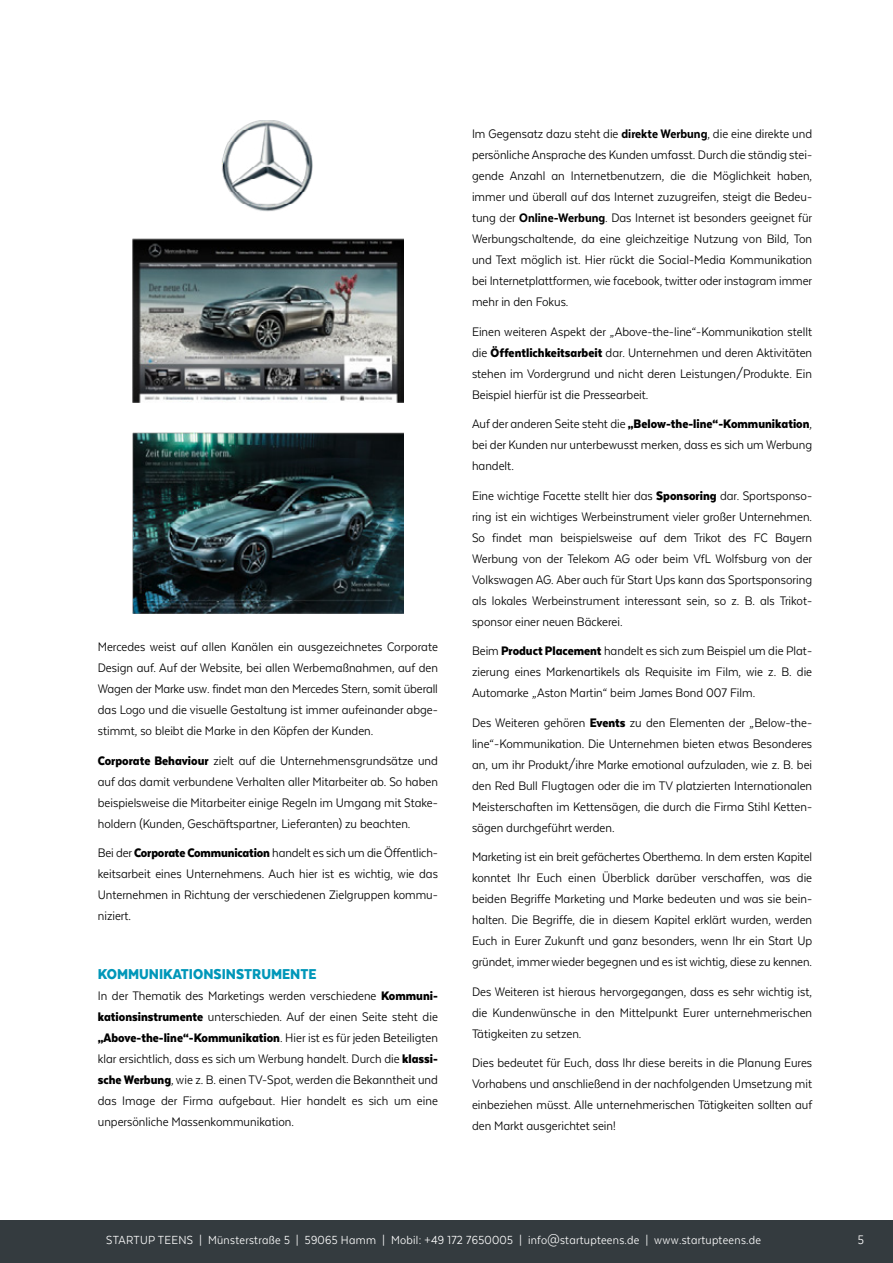
<style>
.page{position:relative;width:893px;height:1263px;background:#fff}
.page>*{position:absolute;margin:0;border:0;box-sizing:border-box;transform-origin:0 0}
.Zwischenhead{font:900 16.5px "Texta Narrow Alt";color:#0097b9}
.Fliesstext{font:14.25px/21px "Texta Narrow Alt";color:#000;text-align:justify}
.Fliesstext-2{font:14.25px "Texta Narrow Alt";color:#fff}
.head{font:13.5px "Texta Narrow Alt";letter-spacing:.02em;color:#fff}
.s1{font-weight:900}
.s2{font-weight:800}
</style>
<div class="page">
<img style="left:222px;top:120px;width:91px;height:92px">
<img style="left:132px;top:238px;width:271px;height:164px">
<img style="left:132px;top:432px;width:271px;height:182px">
<div style="left:0;top:1220px;width:893px;height:43px;background:#343b3f"></div>
<p class="Fliesstext" style="left:98px;top:636px;width:342px">Mercedes weist auf allen Kanälen ein ausgezeichnetes Corporate Design auf. Auf der Website, bei allen Werbemaßnahmen, auf den Wagen der Marke usw. findet man den Mercedes Stern, somit überall das Logo und die visuelle Gestaltung ist immer aufeinander abge&shy;stimmt, so bleibt die Marke in den Köpfen der Kunden.</p>
<p class="Fliesstext" style="left:98px;top:750px;width:342px"><span class="s1">Corporate Behaviour</span> zielt auf die Unternehmensgrundsätze und auf das damit verbundene Verhalten aller Mitarbeiter ab. So haben beispielsweise die Mitarbeiter einige Regeln im Umgang mit Stake&shy;holdern (Kunden, Geschäftspartner, Lieferanten) zu beachten.</p>
<p class="Fliesstext" style="left:98px;top:842px;width:342px">Bei der <span class="s1">Corporate Communication</span> handelt es sich um die Öffentlich&shy;keitsarbeit eines Unternehmens. Auch hier ist es wichtig, wie das Unternehmen in Richtung der verschiedenen Zielgruppen kommu&shy;niziert.</p>
<p class="Zwischenhead" style="left:98px;top:966px;width:220px">KOMMUNIKATIONSINSTRUMENTE</p>
<p class="Fliesstext" style="left:98px;top:985px;width:342px">In der Thematik des Marketings werden verschiedene <span class="s1">Kommuni&shy;kationsinstrumente</span> unterschieden. Auf der einen Seite steht die <span class="s1">„Above-the-line“-Kommunikation</span>. Hier ist es für jeden Beteiligten klar ersichtlich, dass es sich um Werbung handelt. Durch die <span class="s1">klassi&shy;sche Werbung</span>, wie z. B. einen TV-Spot, werden die Bekanntheit und das Image der Firma aufgebaut. Hier handelt es sich um eine unpersönliche Massenkommunikation.</p>
<p class="Fliesstext" style="left:472px;top:123px;width:342px">Im Gegensatz dazu steht die <span class="s2">direkte Werbung</span>, die eine direkte und persönliche Ansprache des Kunden umfasst. Durch die ständig stei&shy;gende Anzahl an Internetbenutzern, die die Möglichkeit haben, immer und überall auf das Internet zuzugreifen, steigt die Bedeu&shy;tung der <span class="s2">Online-Werbung</span>. Das Internet ist besonders geeignet für Werbungschaltende, da eine gleichzeitige Nutzung von Bild, Ton und Text möglich ist. Hier rückt die Social-Media Kommunikation bei Internetplattformen, wie facebook, twitter oder instagram immer mehr in den Fokus.</p>
<p class="Fliesstext" style="left:472px;top:321px;width:342px">Einen weiteren Aspekt der „Above-the-line“-Kommunikation stellt die <span class="s1">Öffentlichkeitsarbeit</span> dar. Unternehmen und deren Aktivitäten stehen im Vordergrund und nicht deren Leistungen/Produkte. Ein Beispiel hierfür ist die Pressearbeit.</p>
<p class="Fliesstext" style="left:472px;top:413px;width:342px">Auf der anderen Seite steht die <span class="s1">„Below-the-line“-Kommunikation</span>, bei der Kunden nur unterbewusst merken, dass es sich um Werbung handelt.</p>
<p class="Fliesstext" style="left:472px;top:485px;width:342px">Eine wichtige Facette stellt hier das <span class="s1">Sponsoring</span> dar. Sportsponso&shy;ring ist ein wichtiges Werbeinstrument vieler großer Unternehmen.<br>So findet man beispielsweise auf dem Trikot des FC Bayern Werbung von der Telekom AG oder beim VfL Wolfsburg von der Volkswagen AG. Aber auch für Start Ups kann das Sportsponsoring als lokales Werbeinstrument interessant sein, so z. B. als Trikot&shy;sponsor einer neuen Bäckerei.</p>
<p class="Fliesstext" style="left:472px;top:640px;width:342px">Beim <span class="s1">Product Placement</span> handelt es sich zum Beispiel um die Plat&shy;zierung eines Markenartikels als Requisite im Film, wie z. B. die Automarke „Aston Martin“ beim James Bond 007 Film.</p>
<p class="Fliesstext" style="left:472px;top:712px;width:342px">Des Weiteren gehören <span class="s1">Events</span> zu den Elementen der „Below-the&shy;line“-Kommunikation. Die Unternehmen bieten etwas Besonderes an, um ihr Produkt/ihre Marke emotional aufzuladen, wie z. B. bei den Red Bull Flugtagen oder die im TV platzierten Internationalen Meisterschaften im Kettensägen, die durch die Firma Stihl Ketten&shy;sägen durchgeführt werden.</p>
<p class="Fliesstext" style="left:472px;top:846px;width:342px">Marketing ist ein breit gefächertes Oberthema. In dem ersten Kapitel konntet Ihr Euch einen Überblick darüber verschaffen, was die beiden Begriffe Marketing und Marke bedeuten und was sie bein&shy;halten. Die Begriffe, die in diesem Kapitel erklärt wurden, werden Euch in Eurer Zukunft und ganz besonders, wenn Ihr ein Start Up gründet, immer wieder begegnen und es ist wichtig, diese zu kennen.</p>
<p class="Fliesstext" style="left:472px;top:981px;width:342px">Des Weiteren ist hieraus hervorgegangen, dass es sehr wichtig ist, die Kundenwünsche in den Mittelpunkt Eurer unternehmerischen Tätigkeiten zu setzen.</p>
<p class="Fliesstext" style="left:472px;top:1052px;width:342px">Dies bedeutet für Euch, dass Ihr diese bereits in die Planung Eures Vorhabens und anschließend in der nachfolgenden Umsetzung mit einbeziehen müsst. Alle unternehmerischen Tätigkeiten sollten auf den Markt ausgerichtet sein!</p>
<p class="head" style="left:106px;top:1233px;width:656px">STARTUP TEENS | Münsterstraße 5 | 59065 Hamm | Mobil: +49 172 7650005 | info@startupteens.de | www.startupteens.de</p>
<p class="Fliesstext-2" style="left:858px;top:1233px;width:8px">5</p>
</div>
